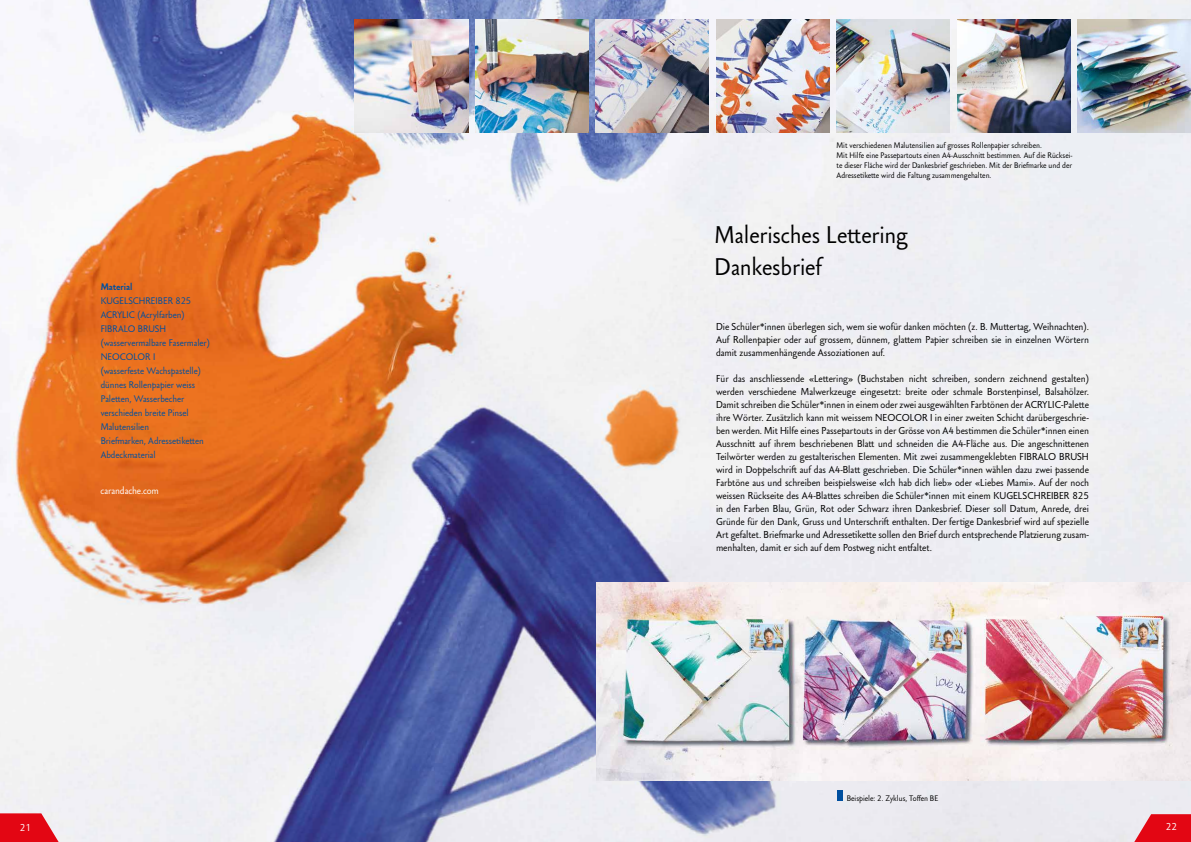
<style>
.page{position:relative;width:1191px;height:842px;background:#fff}
.page>*{position:absolute;margin:0;border:0;box-sizing:border-box;transform-origin:0 0}
.t1{font:24px/32px "Carandache Sans";color:#000}
.t2{font:10px/13px "Carandache Sans";color:#000;text-align:justify}
.t3{font:10px "Carandache Sans";color:#fff}
.t4{font:9.5px/14px "Carandache Sans";color:#004f9f}
.t5{font:900 9.5px "Carandache Sans";color:#004f9f}
.t6{font:8px/10px "Carandache Sans";color:#000}
</style>
<div class="page">
<img style="left:0;top:0;width:1191px;height:842px">
<img style="left:597px;top:582px;width:594px;height:198px">
<img style="left:716px;top:19px;width:113px;height:114px">
<img style="left:355px;top:19px;width:113px;height:114px">
<img style="left:836px;top:19px;width:113px;height:114px">
<img style="left:957px;top:19px;width:113px;height:114px">
<img style="left:1077px;top:19px;width:114px;height:114px">
<img style="left:475px;top:19px;width:114px;height:114px">
<div style="left:837px;top:791px;width:5px;height:10px;background:#004f9f"></div>
<img style="left:595px;top:19px;width:114px;height:114px">
<svg style="left:0;top:813px;width:59px;height:29px;background:#e52c37"></svg>
<svg style="left:1134px;top:814px;width:57px;height:28px;background:#e42a36"></svg>
<p class="t6" style="left:836px;top:140px;width:237px">Mit verschiedenen Malutensilien auf grosses Rollenpapier schreiben.<br>Mit Hilfe eine Passepartouts einen A4-Ausschnitt bestimmen. Auf die Rücksei&shy;te dieser Fläche wird der Dankesbrief geschrieben. Mit der Briefmarke und der Adressetikette wird die Faltung zusammengehalten.</p>
<p class="t5" style="left:101px;top:280px;width:33px">Material</p>
<p class="t4" style="left:101px;top:294px;width:111px">KUGELSCHREIBER 825<br>ACRYLIC (Acrylfarben)<br>FIBRALO BRUSH (wasservermalbare Fasermaler)<br>NEOCOLOR I<br>(wasserfeste Wachspastelle) dünnes Rollenpapier weiss<br>Paletten, Wasserbecher verschieden breite Pinsel<br>Malutensilien<br>Briefmarken, Adressetiketten<br>Abdeckmaterial</p>
<p class="t3" style="left:101px;top:485px;width:60px">carandache.com</p>
<h1 class="t1" style="left:714px;top:219px;width:195px">Malerisches Lettering<br>Dankesbrief</h1>
<p class="t2" style="left:716px;top:320px;width:374px">Die Schüler*innen überlegen sich, wem sie wofür danken möchten (z. B. Muttertag, Weihnachten).<br>Auf Rollenpapier oder auf grossem, dünnem, glattem Papier schreiben sie in einzelnen Wörtern damit zusammenhängende Assoziationen auf.</p>
<p class="t2" style="left:716px;top:372px;width:374px">Für das anschliessende «Lettering» (Buchstaben nicht schreiben, sondern zeichnend gestalten) werden verschiedene Malwerkzeuge eingesetzt: breite oder schmale Borstenpinsel, Balsahölzer.<br>Damit schreiben die Schüler*innen in einem oder zwei ausgewählten Farbtönen der ACRYLIC-Palette ihre Wörter. Zusätzlich kann mit weissem NEOCOLOR I in einer zweiten Schicht darübergeschrie&shy;ben werden. Mit Hilfe eines Passepartouts in der Grösse von A4 bestimmen die Schüler*innen einen Ausschnitt auf ihrem beschriebenen Blatt und schneiden die A4-Fläche aus. Die angeschnittenen Teilwörter werden zu gestalterischen Elementen. Mit zwei zusammengeklebten FIBRALO BRUSH wird in Doppelschrift auf das A4-Blatt geschrieben. Die Schüler*innen wählen dazu zwei passende Farbtöne aus und schreiben beispielsweise «Ich hab dich lieb» oder «Liebes Mami». Auf der noch weissen Rückseite des A4-Blattes schreiben die Schüler*innen mit einem KUGELSCHREIBER 825 in den Farben Blau, Grün, Rot oder Schwarz ihren Dankesbrief. Dieser soll Datum, Anrede, drei Gründe für den Dank, Gruss und Unterschrift enthalten. Der fertige Dankesbrief wird auf spezielle Art gefaltet. Briefmarke und Adressetikette sollen den Brief durch entsprechende Platzierung zusam&shy;menhalten, damit er sich auf dem Postweg nicht entfaltet.</p>
<p class="t6" style="left:847px;top:793px;width:93px">Beispiele: 2. Zyklus, Toffen BE</p>
<p class="t3" style="left:20px;top:822px;width:12px">21</p>
<p class="t3" style="left:1165px;top:821px;width:12px">22</p>
</div>
